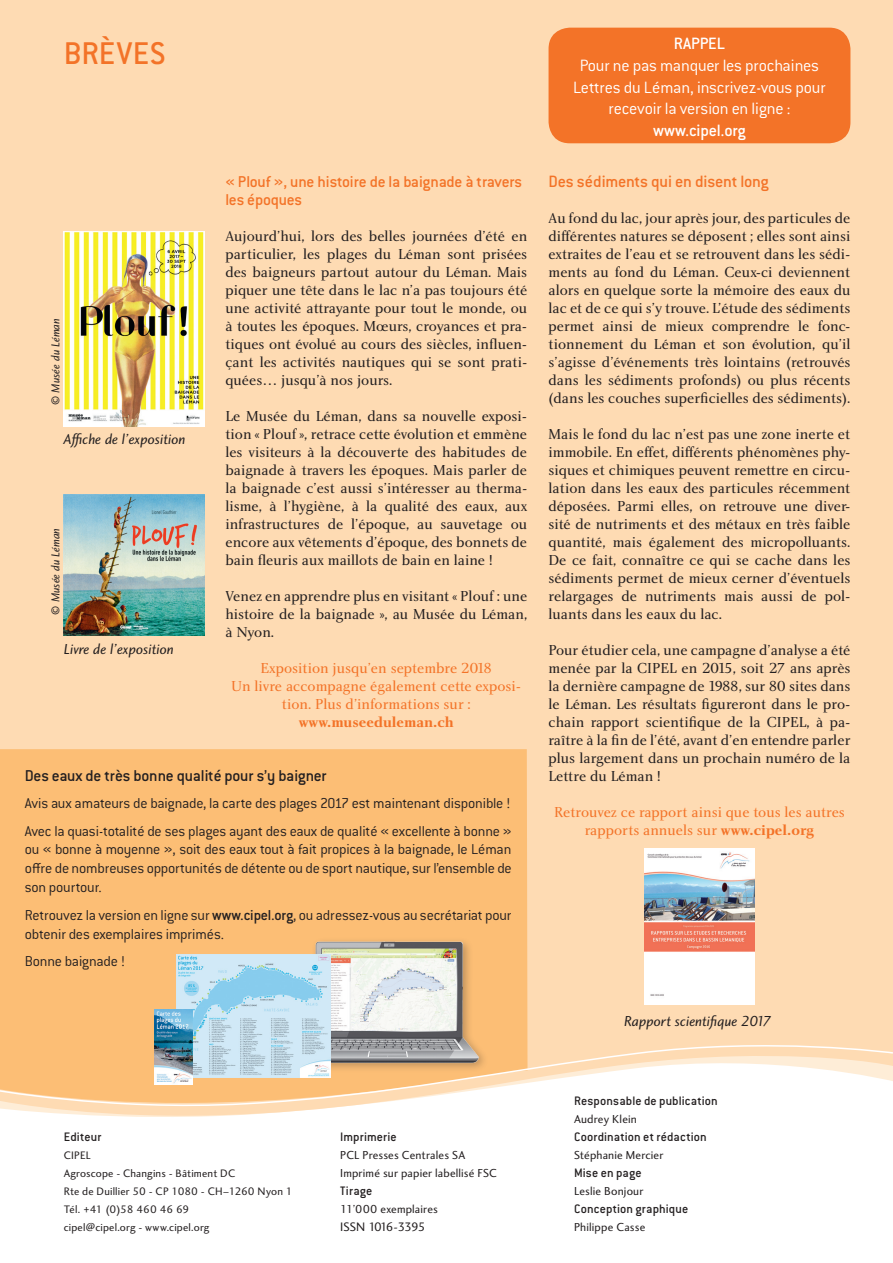
<style>
.page{position:relative;width:893px;height:1263px;background:#fff}
.page>*{position:absolute;margin:0;border:0;box-sizing:border-box;transform-origin:0 0}
.t1{font:500 34.5px "Conduit ITC Std";letter-spacing:.025em;color:#f37328}
.t2{font:300 18px/21.6px "Conduit ITC Std";letter-spacing:-.015em;color:#fff;text-align:center}
.t3{font:500 18px "Conduit ITC Std";letter-spacing:-.015em;color:#f37328}
.t4{font:500 18px "Conduit ITC Std";letter-spacing:-.01em;color:#fff}
.t5{font:500 17.25px/18px "Conduit ITC Std";letter-spacing:-.015em;color:#f37328}
.t6{font:500 17.25px "Conduit ITC Std";letter-spacing:-.015em;color:#231f20}
.t7{font:300 15.75px/18.9px "Conduit ITC Std";letter-spacing:-.015em;color:#231f20}
.t8{font:15px/18px "Charlotte Std";color:#231f20;text-align:justify}
.t9{font:15px/18px "Charlotte Std";color:#f37328;text-align:center}
.t10{font:italic 15px "Charlotte Sans Std";color:#231f20}
.t11{font:700 15px "Charlotte Std";color:#f37328}
.t12{font:500 13.5px "Conduit ITC Std";letter-spacing:.01em;color:#231f20}
.t13{font:12.75px "Charlotte Sans Std";letter-spacing:-.08em;color:#231f20}
.t14{font:12px/18px "Charlotte Sans Std";letter-spacing:.01em;color:#231f20}
.t15{font:italic 12px "Charlotte Sans Std";color:#231f20}
.t16{font:11.25px/18px "Charlotte Sans Std";letter-spacing:.015em;color:#231f20}
.s1{font-weight:500}
.s2{font-weight:700}
</style>
<div class="page">
<div style="left:0;top:0;width:893px;height:1116px;background:#fedbb3"></div>
<div style="left:0;top:749px;width:527px;height:286px;background:#fcbe75"></div>
<svg style="left:0;top:1035px;width:893px;height:76px"></svg>
<div style="left:549px;top:28px;width:301px;height:115px;background:#f37328;border-radius:21px"></div>
<img style="left:64px;top:232px;width:140px;height:194px">
<img style="left:64px;top:494px;width:140px;height:142px">
<img style="left:644px;top:848px;width:110px;height:156px">
<div style="left:295px;top:937px;width:194px;height:136px;background:#231f20;opacity:.3"></div>
<img style="left:298px;top:939px;width:182px;height:127px">
<img style="left:177px;top:954px;width:154px;height:123px">
<img style="left:155px;top:1009px;width:37px;height:76px">
<h1 class="t1" style="left:64px;top:33px;width:85px">Brèves</h1>
<p class="t15" style="left:49px;top:405px;width:88px;rotate:-90deg">© Musée du Léman</p>
<p class="t10" style="left:64px;top:431px;width:123px">Affiche de l’exposition</p>
<p class="t15" style="left:49px;top:615px;width:88px;rotate:-90deg">© Musée du Léman</p>
<p class="t10" style="left:64px;top:641px;width:111px">Livre de l’exposition</p>
<p class="t5" style="left:225px;top:172px;width:298px">« Plouf », une histoire de la baignade à travers les époques</p>
<p class="t8" style="left:225px;top:227px;width:303px">Aujourd’hui, lors des belles journées d’été en particulier, les plages du Léman sont prisées des baigneurs partout autour du Léman. Mais piquer une tête dans le lac n’a pas toujours été une activité attrayante pour tout le monde, ou à toutes les époques. Mœurs, croyances et pra&shy;tiques ont évolué au cours des siècles, influen&shy;çant les activités nautiques qui se sont prati&shy;quées… jusqu’à nos jours.</p>
<p class="t8" style="left:225px;top:407px;width:303px">Le Musée du Léman, dans sa nouvelle exposi&shy;tion « Plouf », retrace cette évolution et emmène les visiteurs à la découverte des habitudes de baignade à travers les époques. Mais parler de la baignade c’est aussi s’intéresser au therma&shy;lisme, à l’hygiène, à la qualité des eaux, aux infrastructures de l’époque, au sauvetage ou encore aux vêtements d’époque, des bonnets de bain fleuris aux maillots de bain en laine !</p>
<p class="t8" style="left:225px;top:587px;width:303px">Venez en apprendre plus en visitant « Plouf : une histoire de la baignade », au Musée du Léman, à Nyon.</p>
<p class="t9" style="left:232px;top:659px;width:291px">Exposition jusqu’en septembre 2018<br>Un livre accompagne également cette exposi&shy;tion. Plus d’informations sur :</p>
<p class="t11" style="left:299px;top:713px;width:157px">www.museeduleman.ch</p>
<p class="t6" style="left:25px;top:765px;width:303px">Des eaux de très bonne qualité pour s’y baigner</p>
<p class="t7" style="left:25px;top:789px;width:488px;line-height:27.5px">Avis aux amateurs de baignade, la carte des plages 2017 est maintenant disponible !<br>Avec la quasi-totalité de ses plages ayant des eaux de qualité « excellente à bonne »</p>
<p class="t7" style="left:25px;top:840px;width:488px;text-align:justify">ou « bonne à moyenne », soit des eaux tout à fait propices à la baignade, le Léman offre de nombreuses opportunités de détente ou de sport nautique, sur l’ensemble de son pourtour.</p>
<p class="t7" style="left:25px;top:905px;width:488px">Retrouvez la version en ligne sur <span class="s1">www.cipel.org</span>, ou adressez-vous au secrétariat pour obtenir des exemplaires imprimés.</p>
<p class="t7" style="left:25px;top:951px;width:102px">Bonne baignade !</p>
<p class="t4" style="left:674px;top:33px;width:53px">RAPPEL</p>
<p class="t2" style="left:573px;top:54px;width:254px">Pour ne pas manquer les prochaines<br>Lettres du Léman, inscrivez-vous pour recevoir la version en ligne :</p>
<p class="t4" style="left:653px;top:119px;width:94px">www.cipel.org</p>
<p class="t3" style="left:549px;top:170px;width:222px">Des sédiments qui en disent long</p>
<p class="t8" style="left:549px;top:209px;width:303px">Au fond du lac, jour après jour, des particules de différentes natures se déposent ; elles sont ainsi extraites de l’eau et se retrouvent dans les sédi&shy;ments au fond du Léman. Ceux-ci deviennent alors en quelque sorte la mémoire des eaux du lac et de ce qui s’y trouve. L’étude des sédiments permet ainsi de mieux comprendre le fonc&shy;tionnement du Léman et son évolution, qu’il s’agisse d’événements très lointains (retrouvés dans les sédiments profonds) ou plus récents (dans les couches superficielles des sédiments).</p>
<p class="t8" style="left:549px;top:425px;width:303px">Mais le fond du lac n’est pas une zone inerte et immobile. En effet, différents phénomènes phy&shy;siques et chimiques peuvent remettre en circu&shy;lation dans les eaux des particules récemment déposées. Parmi elles, on retrouve une diver&shy;sité de nutriments et des métaux en très faible quantité, mais également des micropolluants.<br>De ce fait, connaître ce qui se cache dans les sédiments permet de mieux cerner d’éventuels relargages de nutriments mais aussi de pol&shy;luants dans les eaux du lac.</p>
<p class="t8" style="left:549px;top:641px;width:303px">Pour étudier cela, une campagne d’analyse a été menée par la CIPEL en 2015, soit 27 ans après la dernière campagne de 1988, sur 80 sites dans le Léman. Les résultats figureront dans le pro&shy;chain rapport scientifique de la CIPEL, à pa&shy;raître à la fin de l’été, avant d’en entendre parler plus largement dans un prochain numéro de la Lettre du Léman !</p>
<p class="t9" style="left:554px;top:803px;width:292px">Retrouvez ce rapport ainsi que tous les autres rapports annuels sur <span class="s2">www.cipel.org</span></p>
<p class="t10" style="left:624px;top:1013px;width:149px">Rapport scientifique 2017</p>
<p class="t12" style="left:64px;top:1128px;width:39px">Editeur</p>
<p class="t16" style="left:64px;top:1146px;width:230px">CIPEL<br>Agroscope - Changins - Bâtiment DC<br>Rte de Duillier 50 - CP 1080 - CH–1260 Nyon 1<br>Tél. +41 (0)58 460 46 69<br>cipel@cipel.org - www.cipel.org</p>
<p class="t12" style="left:340px;top:1128px;width:58px">Imprimerie</p>
<p class="t14" style="left:340px;top:1146px;width:158px">PCL Presses Centrales SA<br>Imprimé sur papier labellisé FSC</p>
<p class="t12" style="left:340px;top:1182px;width:34px">Tirage</p>
<p class="t14" style="left:340px;top:1200px;width:99px">11’000 exemplaires</p>
<p class="t13" style="left:340px;top:1219px;width:87px">ISSN 1016-3395</p>
<p class="t12" style="left:574px;top:1092px;width:145px">Responsable de publication</p>
<p class="t14" style="left:574px;top:1110px;width:64px">Audrey Klein</p>
<p class="t12" style="left:574px;top:1128px;width:134px">Coordination et rédaction</p>
<p class="t14" style="left:574px;top:1146px;width:91px">Stéphanie Mercier</p>
<p class="t12" style="left:574px;top:1164px;width:69px">Mise en page</p>
<p class="t14" style="left:574px;top:1182px;width:71px">Leslie Bonjour</p>
<p class="t12" style="left:574px;top:1200px;width:116px">Conception graphique</p>
<p class="t14" style="left:574px;top:1218px;width:73px">Philippe Casse</p>
</div>
